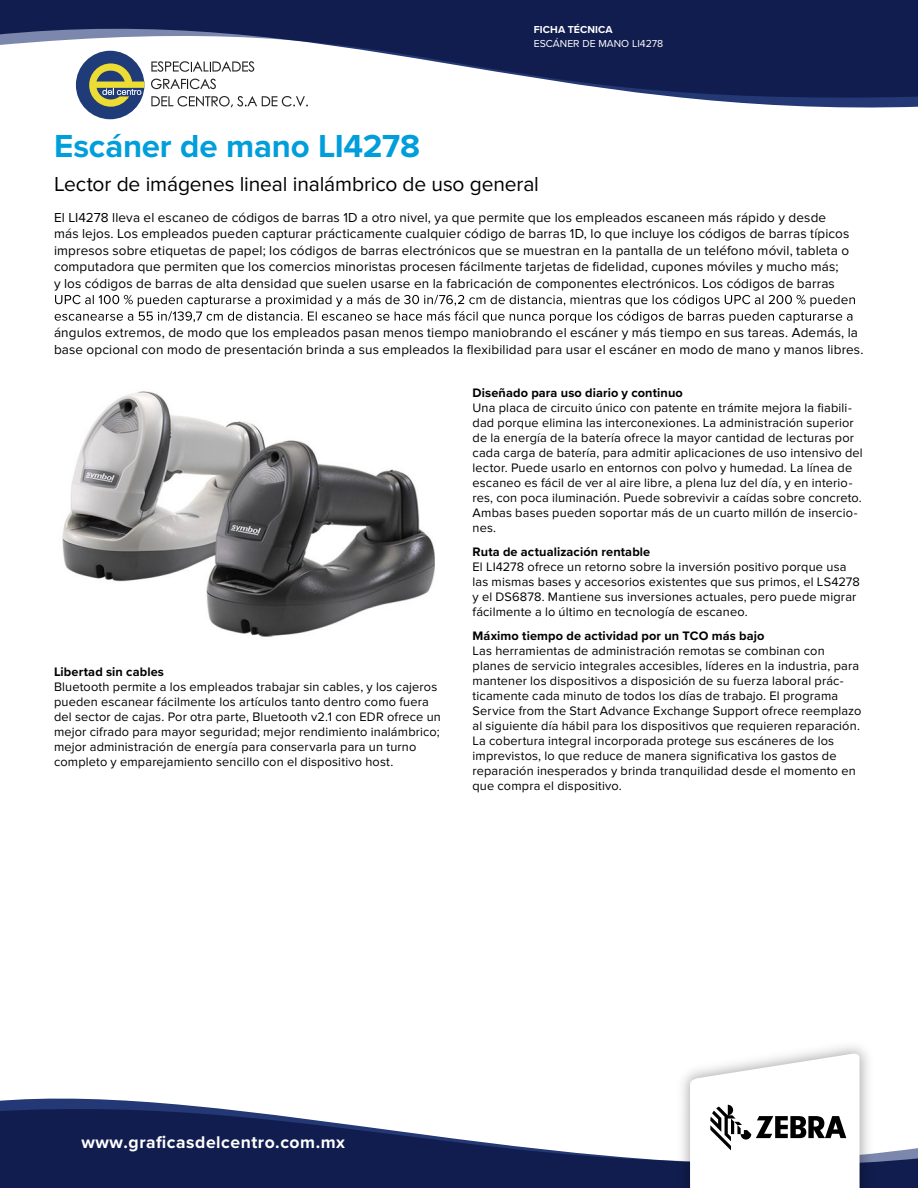
<style>
.page{position:relative;width:918px;height:1188px;background:#fff}
.page>*{position:absolute;margin:0;border:0;box-sizing:border-box;transform-origin:0 0}
.t1{font:700 33px "Proxima Nova";letter-spacing:-.005em;color:#009edb}
.t2{font:21px "Proxima Nova";letter-spacing:-.005em;color:#000}
.t3{font:700 17.55px "Proxima Nova";letter-spacing:.03em;color:#fff}
.t4{font:13.5px/16.5px "Proxima Nova";letter-spacing:.01em;color:#000}
.t5{font:12.75px/15px "Proxima Nova";letter-spacing:.015em;color:#000}
.t6{font:700 12.75px "Proxima Nova";letter-spacing:.01em;color:#000}
.t7{font:10.5px "Proxima Nova";color:#fff}
.t8{font:700 10.5px "Proxima Nova";letter-spacing:.01em;color:#fff}
</style>
<div class="page">
<svg style="left:55px;top:295px;width:800px;height:28px"></svg>
<img style="left:62px;top:391px;width:373px;height:246px">
<svg style="left:0;top:1098px;width:223px;height:11px;fill:#233874"></svg>
<svg style="left:0;top:1109px;width:918px;height:79px;fill:#111d4e"></svg>
<img style="left:672px;top:1045px;width:205px;height:143px">
<svg style="left:690px;top:1053px;width:170px;height:135px"></svg>
<svg style="left:78px;top:98px;width:840px;height:21px"></svg>
<svg style="left:0;top:0;width:918px;height:98px;fill:#111d4e"></svg>
<div style="left:76px;top:51px;width:68px;height:68px;background:#1f3b78;border-radius:50%"></div>
<svg style="left:89px;top:63px;width:55px;height:44px"></svg>
<svg style="left:151px;top:61px;width:103px;height:11px"></svg>
<svg style="left:151px;top:79px;width:65px;height:10px"></svg>
<svg style="left:151px;top:96px;width:157px;height:11px"></svg>
<h1 class="t1" style="left:54px;top:121px;width:368px">Escáner de mano LI4278</h1>
<p class="t8" style="left:534px;top:21px;width:80px">FICHA TÉCNICA</p>
<p class="t7" style="left:534px;top:36px;width:131px">ESCÁNER DE MANO LI4278</p>
<h2 class="t2" style="left:54px;top:172px;width:487px">Lector de imágenes lineal inalámbrico de uso general</h2>
<p class="t4" style="left:54px;top:209px;width:797px">El LI4278 lleva el escaneo de códigos de barras 1D a otro nivel, ya que permite que los empleados escaneen más rápido y desde más lejos. Los empleados pueden capturar prácticamente cualquier código de barras 1D, lo que incluye los códigos de barras típicos impresos sobre etiquetas de papel; los códigos de barras electrónicos que se muestran en la pantalla de un teléfono móvil, tableta o computadora que permiten que los comercios minoristas procesen fácilmente tarjetas de fidelidad, cupones móviles y mucho más;<br>y los códigos de barras de alta densidad que suelen usarse en la fabricación de componentes electrónicos. Los códigos de barras</p>
<p class="t4" style="left:54px;top:325px;width:811px">ángulos extremos, de modo que los empleados pasan menos tiempo maniobrando el escáner y más tiempo en sus tareas. Además, la base opcional con modo de presentación brinda a sus empleados la flexibilidad para usar el escáner en modo de mano y manos libres.</p>
<p class="t6" style="left:54px;top:662px;width:112px">Libertad sin cables</p>
<p class="t5" style="left:54px;top:679px;width:389px">Bluetooth permite a los empleados trabajar sin cables, y los cajeros pueden escanear fácilmente los artículos tanto dentro como fuera del sector de cajas. Por otra parte, Bluetooth v2.1 con EDR ofrece un mejor cifrado para mayor seguridad; mejor rendimiento inalámbrico; mejor administración de energía para conservarla para un turno completo y emparejamiento sencillo con el dispositivo host.</p>
<p class="t6" style="left:472px;top:384px;width:212px">Diseñado para uso diario y continuo</p>
<p class="t5" style="left:472px;top:401px;width:392px">Una placa de circuito único con patente en trámite mejora la fiabili&shy;dad porque elimina las interconexiones. La administración superior de la energía de la batería ofrece la mayor cantidad de lecturas por cada carga de batería, para admitir aplicaciones de uso intensivo del lector. Puede usarlo en entornos con polvo y humedad. La línea de escaneo es fácil de ver al aire libre, a plena luz del día, y en interio&shy;res, con poca iluminación. Puede sobrevivir a caídas sobre concreto.<br>Ambas bases pueden soportar más de un cuarto millón de insercio&shy;nes.</p>
<p class="t6" style="left:473px;top:543px;width:179px">Ruta de actualización rentable</p>
<p class="t5" style="left:472px;top:560px;width:389px">El LI4278 ofrece un retorno sobre la inversión positivo porque usa las mismas bases y accesorios existentes que sus primos, el LS4278 y el DS6878. Mantiene sus inversiones actuales, pero puede migrar fácilmente a lo último en tecnología de escaneo.</p>
<p class="t6" style="left:473px;top:627px;width:293px">Máximo tiempo de actividad por un TCO más bajo</p>
<p class="t5" style="left:473px;top:644px;width:390px">Las herramientas de administración remotas se combinan con planes de servicio integrales accesibles, líderes en la industria, para mantener los dispositivos a disposición de su fuerza laboral prác&shy;ticamente cada minuto de todos los días de trabajo. El programa Service from the Start Advance Exchange Support ofrece reemplazo al siguiente día hábil para los dispositivos que requieren reparación.<br>La cobertura integral incorporada protege sus escáneres de los imprevistos, lo que reduce de manera significativa los gastos de reparación inesperados y brinda tranquilidad desde el momento en que compra el dispositivo.</p>
<h3 class="t3" style="left:82px;top:1129px;width:265px">www.graficasdelcentro.com.mx</h3>
</div>
